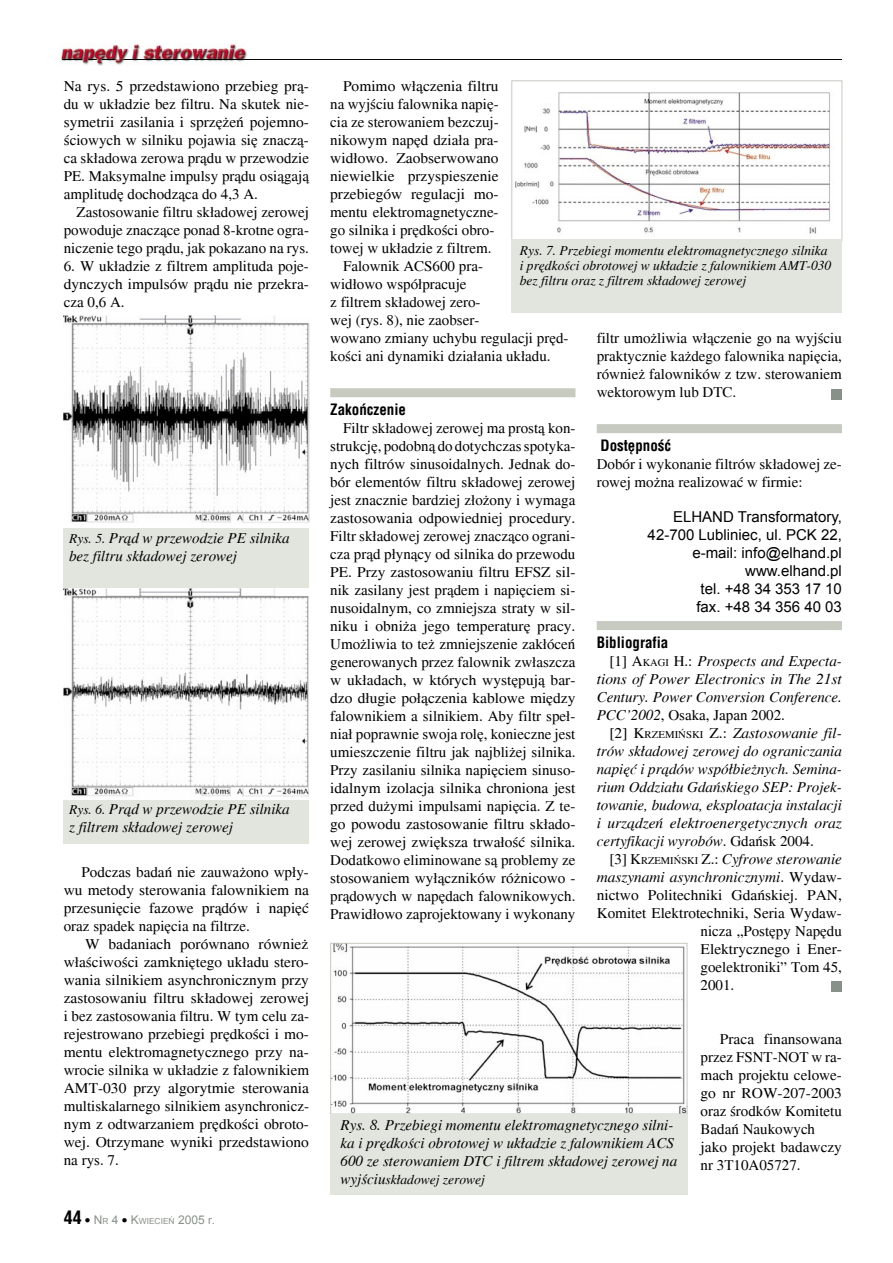
<style>
.page{position:relative;width:893px;height:1263px;background:#fff}
.page>*{position:absolute;margin:0;border:0;box-sizing:border-box;transform-origin:0 0}
.t1{font:700 18px "Switzerland Condensed";color:#000}
.tekst_główny{font:15px/18px "Times";color:#000;text-align:justify}
.tekst_bez_akapitu{font:15px/18px "Times";color:#000;text-align:justify}
.tekst_główny-2{font:italic 15px/18px "Times";color:#000;text-align:justify}
.podpisy_pod_rysunki_fotografie{font:italic 15px/18px "Times";color:#000}
.adres_firmy{font:15px "Arial";color:#000}
.podtytuł_01{font:700 15px "Switzerland Condensed";color:#000}
.podpisy_pod_rysunki_fotografie-2{font:italic 13.5px/15px "Times";color:#000}
.t2{font:12px "Arial";color:#889189}
.s1{font-size:13.5px}
.s2{color:#000}
.s3{font-size:8.4px}
.s4{font-size:11.25px}
.s5{font-style:normal}
.s6{font-style:normal;font-size:10.5px}
.s7{font-size:15px}
</style>
<div class="page">
<img style="left:60px;top:43px;width:188px;height:22px">
<svg style="left:62px;top:59px;width:20px;height:1px"></svg>
<svg style="left:88px;top:59px;width:28px;height:1px"></svg>
<hr style="left:123px;top:59px;width:719px;height:1px;background:#000">
<div style="left:832px;top:981px;width:10px;height:11px;background:#889189"></div>
<div style="left:330px;top:388px;width:245px;height:9px;background:#c6cac1"></div>
<div style="left:597px;top:424px;width:245px;height:9px;background:#c6cac1"></div>
<div style="left:597px;top:621px;width:245px;height:9px;background:#c6cac1"></div>
<div style="left:64px;top:529px;width:245px;height:60px;background:#e2e4de"></div>
<img style="left:64px;top:315px;width:245px;height:208px">
<div style="left:64px;top:797px;width:245px;height:46px;background:#e2e4de"></div>
<img style="left:64px;top:589px;width:245px;height:210px">
<img style="left:515px;top:92px;width:316px;height:142px">
<div style="left:511px;top:80px;width:331px;height:161px;border:1px solid #c6cac1"></div>
<div style="left:512px;top:240px;width:330px;height:73px;background:#e2e4de"></div>
<img style="left:332px;top:945px;width:353px;height:167px">
<div style="left:330px;top:943px;width:357px;height:171px;border:1px solid #c6cac1"></div>
<div style="left:331px;top:1114px;width:357px;height:81px;background:#e2e4de"></div>
<div style="left:832px;top:389px;width:10px;height:11px;background:#889189"></div>
<p class="tekst_główny" style="left:64px;top:77px;width:247px">Na rys. 5 przedstawiono przebieg prą&shy;du w układzie bez filtru. Na skutek nie&shy;symetrii zasilania i sprzężeń pojemno&shy;ściowych w silniku pojawia się znaczą&shy;ca składowa zerowa prądu w przewodzie PE. Maksymalne impulsy prądu osiągają amplitudę dochodząca do 4,3 A.</p>
<p class="tekst_główny" style="left:64px;top:203px;width:247px;text-indent:13px">Zastosowanie filtru składowej zerowej powoduje znaczące ponad 8-krotne ogra&shy;niczenie tego prądu, jak pokazano na rys.</p>
<p class="tekst_główny" style="left:64px;top:257px;width:247px">6. W układzie z filtrem amplituda poje&shy;dynczych impulsów prądu nie przekra&shy;cza 0,6 A.</p>
<p class="podpisy_pod_rysunki_fotografie" style="left:69px;top:529px;width:222px"><span class="s1">Rys. 5.</span> Prąd w przewodzie PE silnika bez filtru składowej zerowej</p>
<p class="podpisy_pod_rysunki_fotografie" style="left:69px;top:800px;width:222px"><span class="s1">Rys. 6.</span> Prąd w przewodzie PE silnika z filtrem składowej zerowej</p>
<p class="tekst_główny" style="left:64px;top:863px;width:247px;text-indent:18px">Podczas badań nie zauważono wpły&shy;wu metody sterowania falownikiem na przesunięcie fazowe prądów i napięć oraz spadek napięcia na filtrze.</p>
<p class="tekst_bez_akapitu" style="left:64px;top:935px;width:247px;text-indent:21px">W badaniach porównano również właściwości zamkniętego układu stero&shy;wania silnikiem asynchronicznym przy zastosowaniu filtru składowej zerowej i bez zastosowania filtru. W tym celu za&shy;rejestrowano przebiegi prędkości i mo&shy;mentu elektromagnetycznego przy na&shy;wrocie silnika w układzie z falownikiem AMT-030 przy algorytmie sterowania multiskalarnego silnikiem asynchronicz&shy;nym z odtwarzaniem prędkości obroto&shy;wej. Otrzymane wyniki przedstawiono na rys. 7.</p>
<p class="t1" style="left:64px;top:1207px;width:19px">44</p>
<p class="t2" style="left:85px;top:1212px;width:132px"><span class="s2">●</span> N<span class="s3">R</span> 4 <span class="s2">●</span> K<span class="s3">WIECIEŃ</span> 2005 <span class="s4">r</span>.</p>
<p class="tekst_główny" style="left:330px;top:77px;width:170px;text-align:left;text-indent:13px">Pomimo włączenia filtru na wyjściu falownika napię&shy;cia ze sterowaniem bezczuj&shy;nikowym napęd działa pra&shy;widłowo. Zaobserwowano niewielkie przyspieszenie przebiegów regulacji mo&shy;mentu elektromagnetyczne&shy;go silnika i prędkości obro&shy;towej w układzie z filtrem.</p>
<p class="tekst_główny" style="left:330px;top:257px;width:240px;text-align:left;text-indent:13px">Falownik ACS600 pra-<br>widłowo współpracuje<br>z filtrem składowej zero-<br>wej (rys. 8), nie zaobser-<br>wowano zmiany uchybu regulacji pręd&shy;kości ani dynamiki działania układu.</p>
<p class="podtytuł_01" style="left:330px;top:401px;width:77px">Zakończenie</p>
<p class="tekst_główny" style="left:330px;top:419px;width:247px;text-indent:13px">Filtr składowej zerowej ma prostą kon&shy;strukcję, podobną do dotychczas spotyka&shy;nych filtrów sinusoidalnych. Jednak do&shy;bór elementów filtru składowej zerowej jest znacznie bardziej złożony i wymaga zastosowania odpowiedniej procedury.<br>Filtr składowej zerowej znacząco ograni&shy;cza prąd płynący od silnika do przewodu PE. Przy zastosowaniu filtru EFSZ sil&shy;nik zasilany jest prądem i napięciem si&shy;nusoidalnym, co zmniejsza straty w sil&shy;niku i obniża jego temperaturę pracy.<br>Umożliwia to też zmniejszenie zakłóceń generowanych przez falownik zwłaszcza w układach, w których występują bar&shy;dzo długie połączenia kablowe między falownikiem a silnikiem. Aby filtr speł&shy;niał poprawnie swoja rolę, konieczne jest umieszczenie filtru jak najbliżej silnika.<br>Przy zasilaniu silnika napięciem sinuso&shy;idalnym izolacja silnika chroniona jest przed dużymi impulsami napięcia. Z te&shy;go powodu zastosowanie filtru składo&shy;wej zerowej zwiększa trwałość silnika.<br>Dodatkowo eliminowane są problemy ze stosowaniem wyłączników różnicowo - prądowych w napędach falownikowych.<br>Prawidłowo zaprojektowany i wykonany</p>
<p class="podpisy_pod_rysunki_fotografie-2" style="left:520px;top:243px;width:313px">Rys. 7. Przebiegi momentu elektromagnetycznego silnika i prędkości obrotowej w układzie z falownikiem AMT-030 bez filtru oraz z filtrem składowej zerowej</p>
<p class="tekst_główny" style="left:597px;top:329px;width:247px">filtr umożliwia włączenie go na wyjściu praktycznie każdego falownika napięcia, również falowników z tzw. sterowaniem wektorowym lub DTC.</p>
<p class="podtytuł_01" style="left:600px;top:437px;width:72px">Dostępność</p>
<p class="tekst_bez_akapitu" style="left:597px;top:455px;width:247px">Dobór i wykonanie filtrów składowej ze&shy;rowej można realizować w firmie:</p>
<p class="adres_firmy" style="left:673px;top:507px;width:170px">ELHAND Transformatory,</p>
<p class="adres_firmy" style="left:648px;top:525px;width:196px">42-700 Lubliniec, ul. PCK 22,</p>
<p class="adres_firmy" style="left:692px;top:543px;width:151px">e-mail: info@elhand.pl</p>
<p class="adres_firmy" style="left:745px;top:561px;width:98px">www.elhand.pl</p>
<p class="adres_firmy" style="left:701px;top:579px;width:143px">tel. +48 34 353 17 10</p>
<p class="adres_firmy" style="left:696px;top:597px;width:147px">fax. +48 34 356 40 03</p>
<p class="podtytuł_01" style="left:597px;top:634px;width:73px">Bibliografia</p>
<p class="tekst_główny-2" style="left:597px;top:652px;width:247px;text-indent:13px"><span class="s5">[1] A</span><span class="s6">KAGI</span> <span class="s5">H.:</span> Prospects and Expecta&shy;tions of Power Electronics in The 21st Century. Power Conversion Conference.<br>PCC’2002<span class="s5">, Osaka, Japan 2002.</span></p>
<p class="tekst_główny-2" style="left:597px;top:724px;width:247px;text-indent:13px"><span class="s5">[2] K</span><span class="s6">RZEMIŃSKI</span> <span class="s5">Z.:</span> Zastosowanie fil&shy;trów składowej zerowej do ograniczania napięć i prądów współbieżnych. Semina&shy;rium Oddziału Gdańskiego SEP: Projek&shy;towanie, budowa, eksploatacja instalacji i urządzeń elektroenergetycznych oraz certyfikacji wyrobów<span class="s5">. Gdańsk 2004.</span></p>
<p class="tekst_główny-2" style="left:609px;top:850px;width:234px"><span class="s5">[3] K</span><span class="s6">RZEMIŃSKI</span> <span class="s5">Z.:</span> Cyfrowe sterowanie</p>
<p class="tekst_główny-2" style="left:597px;top:868px;width:247px">maszynami asynchronicznymi<span class="s5">. Wydaw-</span></p>
<p class="tekst_główny" style="left:597px;top:886px;width:247px">nictwo Politechniki Gdańskiej. PAN,</p>
<p class="tekst_główny" style="left:597px;top:904px;width:247px">Komitet Elektrotechniki, Seria Wydaw-</p>
<p class="tekst_główny" style="left:701px;top:922px;width:143px">nicza „Postępy Napędu</p>
<p class="tekst_główny" style="left:701px;top:940px;width:143px">Elektrycznego i Ener-</p>
<p class="tekst_główny" style="left:701px;top:958px;width:143px">goelektroniki” Tom 45,</p>
<p class="tekst_główny" style="left:701px;top:976px;width:35px">2001.</p>
<p class="podpisy_pod_rysunki_fotografie" style="left:341px;top:1116px;width:338px">Rys. 8. Przebiegi momentu elektromagnetycznego silni&shy;ka i prędkości obrotowej w układzie z falownikiem ACS<br>600 ze sterowaniem DTC i filtrem składowej zerowej na</p>
<p class="podpisy_pod_rysunki_fotografie-2" style="left:341px;top:1172px;width:146px"><span class="s7">wyjściu</span>składowej zerowej</p>
<p class="tekst_bez_akapitu" style="left:701px;top:1030px;width:143px;text-indent:19px">Praca finansowana przez FSNT-NOT w ra&shy;mach projektu celowe&shy;go nr ROW-207-2003 oraz środków Komitetu Badań Naukowych</p>
<p class="tekst_bez_akapitu" style="left:701px;top:1138px;width:143px">jako projekt badawczy nr 3T10A05727.</p>
</div>
